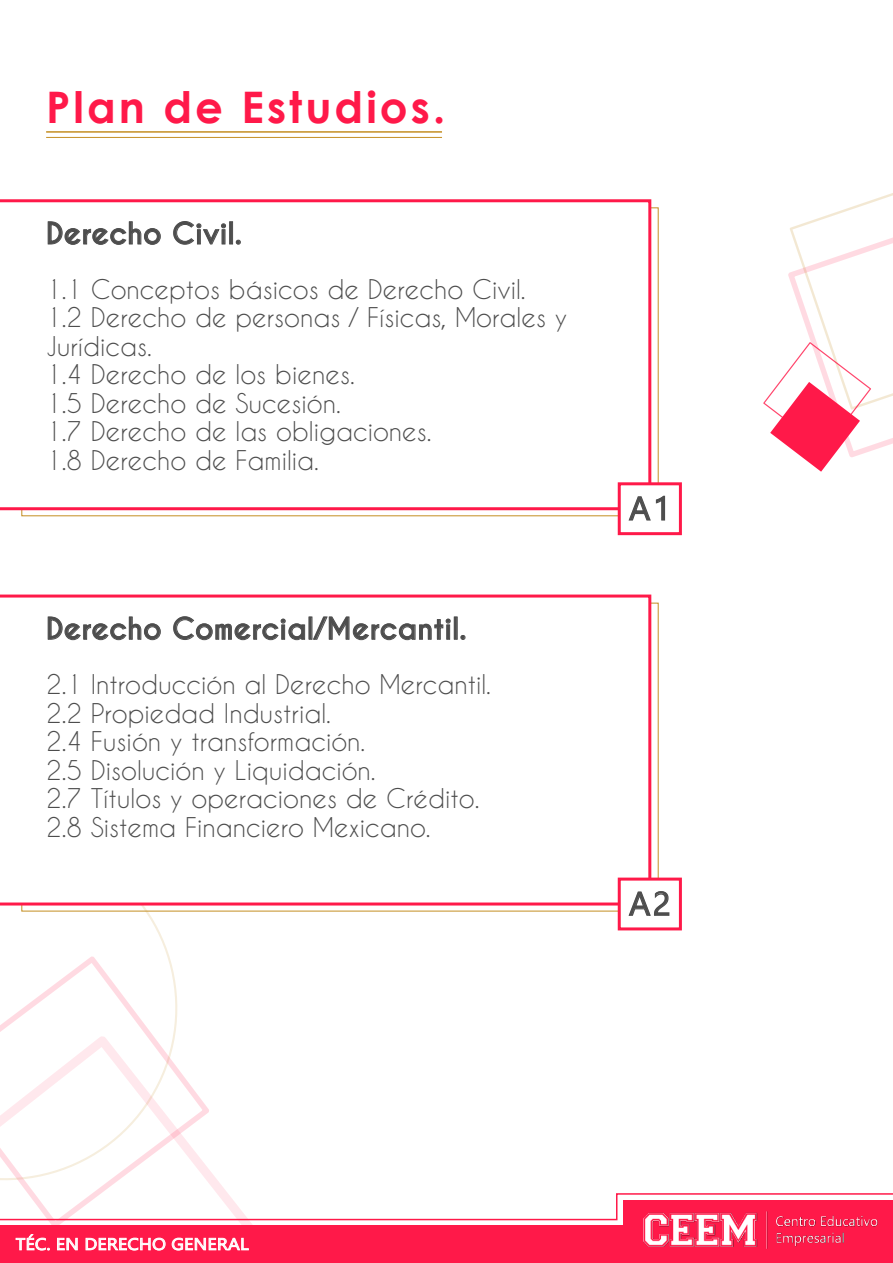
<style>
.page{position:relative;width:893px;height:1263px;background:#fff}
.page>*{position:absolute;margin:0;border:0;box-sizing:border-box;transform-origin:0 0}
.t1{font:700 43.5px "Century Gothic";letter-spacing:.07em;color:#ff1949}
.t2{font:33px "Ebrima";color:#4d4d4d}
.t3{font:700 28.5px "Caviar Dreams";letter-spacing:.01em;color:#4d4d4d}
.t4{font:25.5px/28.5px "Caviar Dreams";color:#4d4d4d}
.t5{font:16.5px "Segoe UI Historic";letter-spacing:.01em;color:#fff;scale:1.11 1}
</style>
<div class="page">
<svg style="left:0;top:905px;width:177px;height:51px"></svg>
<svg style="left:0;top:956px;width:178px;height:80px"></svg>
<svg style="left:763px;top:193px;width:130px;height:279px"></svg>
<svg style="left:0;top:199px;width:651px;height:311px"></svg>
<svg style="left:48px;top:221px;width:113px;height:24px"></svg>
<svg style="left:173px;top:221px;width:53px;height:24px"></svg>
<div style="left:230px;top:222px;width:3px;height:22px;border:1px solid #4d4d4d"></div>
<svg style="left:236px;top:240px;width:5px;height:4px"></svg>
<div style="left:618px;top:482px;width:64px;height:53px;background:#fff;border:3px solid #ff1949"></div>
<svg style="left:628px;top:485px;width:38px;height:36px"></svg>
<svg style="left:0;top:594px;width:651px;height:311px"></svg>
<svg style="left:48px;top:617px;width:113px;height:23px"></svg>
<svg style="left:173px;top:616px;width:132px;height:24px"></svg>
<svg style="left:313px;top:617px;width:137px;height:23px"></svg>
<div style="left:454px;top:617px;width:3px;height:22px;border:1px solid #4d4d4d"></div>
<svg style="left:461px;top:635px;width:4px;height:5px"></svg>
<div style="left:618px;top:877px;width:64px;height:53px;background:#fff;border:3px solid #ff1949"></div>
<svg style="left:628px;top:880px;width:42px;height:36px"></svg>
<svg style="left:0;top:1036px;width:319px;height:190px"></svg>
<hr style="left:46px;top:131px;width:396px;height:2px;background:#c48e22">
<hr style="left:46px;top:137px;width:396px;height:1px;background:#c48e22">
<div style="left:623px;top:1200px;width:270px;height:63px;background:#ff1949"></div>
<svg style="left:0;top:1192px;width:893px;height:29px"></svg>
<img style="left:643px;top:1212px;width:234px;height:37px">
<div style="left:0;top:1226px;width:629px;height:37px;background:#ff1949"></div>
<svg style="left:16px;top:1234px;width:34px;height:16px"></svg>
<svg style="left:57px;top:1237px;width:21px;height:13px"></svg>
<svg style="left:86px;top:1238px;width:80px;height:12px"></svg>
<svg style="left:172px;top:1237px;width:77px;height:13px"></svg>
<h1 class="t1" style="left:46px;top:74px;width:401px">Plan de Estudios.</h1>
<p class="t3" style="left:46px;top:216px;width:197px">Derecho Civil.</p>
<p class="t4" style="left:46px;top:274px;width:523px">1.1 Conceptos básicos de Derecho Civil.<br>1.2 Derecho de personas / Físicas, Morales y<br>Jurídicas.<br>1.4 Derecho de los bienes.<br>1.5 Derecho de Sucesión.<br>1.7 Derecho de las obligaciones.<br>1.8 Derecho de Familia.</p>
<p class="t3" style="left:46px;top:611px;width:422px">Derecho Comercial/Mercantil.</p>
<p class="t4" style="left:46px;top:670px;width:446px">2.1 Introducción al Derecho Mercantil.<br>2.2 Propiedad Industrial.<br>2.4 Fusión y transformación.<br>2.5 Disolución y Liquidación.<br>2.7 Títulos y operaciones de Crédito.<br>2.8 Sistema Financiero Mexicano.</p>
<p class="t2" style="left:629px;top:484px;width:43px">A1</p>
<p class="t2" style="left:629px;top:879px;width:43px">A2</p>
<p class="t5" style="left:16px;top:1234px;width:211px">TÉC. EN DERECHO GENERAL</p>
</div>
